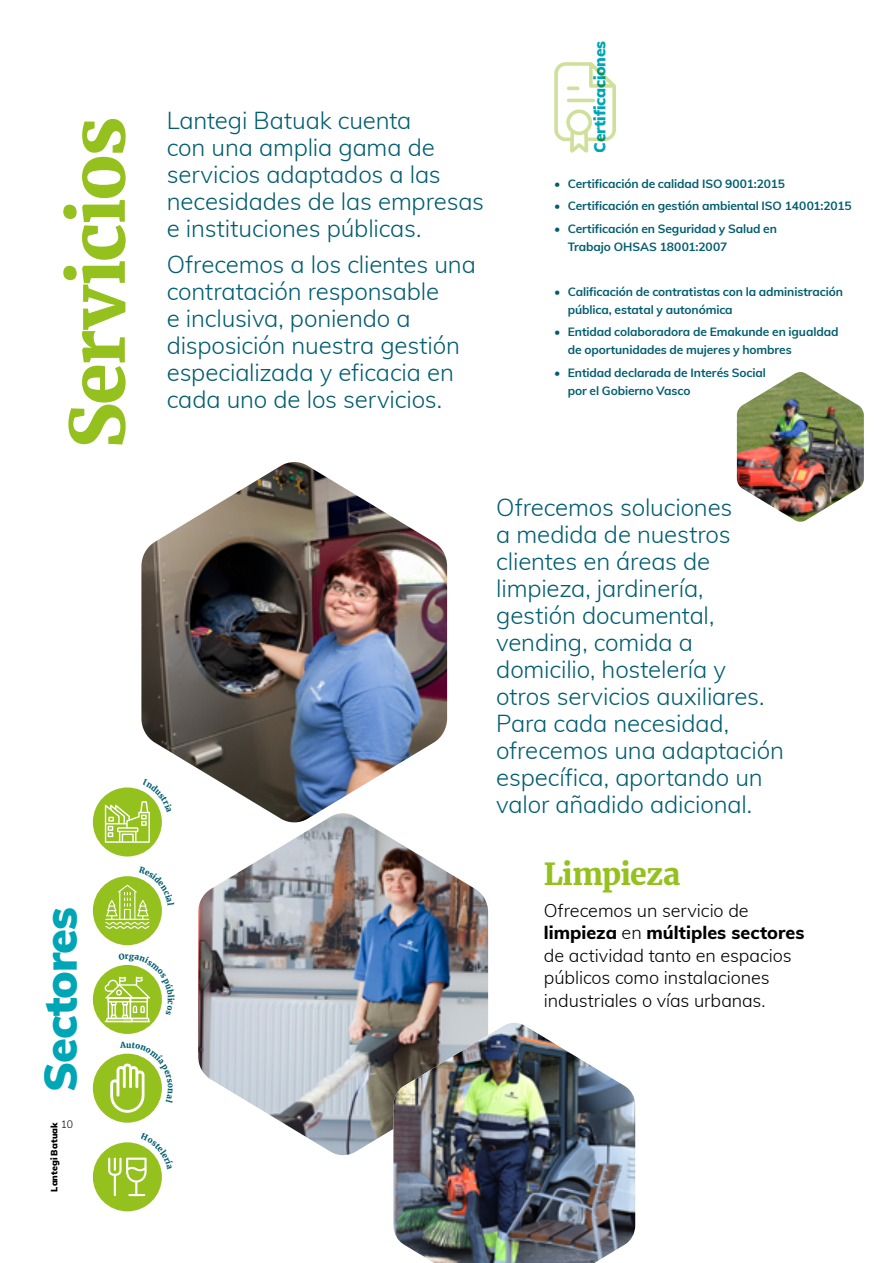
<style>
.page{position:relative;width:893px;height:1263px;background:#fff}
.page>*{position:absolute;margin:0;border:0;box-sizing:border-box;transform-origin:0 0}
.t1{font:900 75px "Merriweather";letter-spacing:-.03em;color:#95c11f}
.t2{font:900 45px "Muli";letter-spacing:-.025em;color:#00a5b6}
.t3{font:900 30px "Merriweather";letter-spacing:-.03em;color:#95c11f}
.t4{font:300 24px/27px "Muli";letter-spacing:-.005em;color:#005e70}
.t5{font:300 18px/22.5px "Muli";letter-spacing:-.005em;color:#000}
.t6{font:900 15.6px "Muli";letter-spacing:-.015em;color:#00a5b6}
.t7{font:700 12px/18px "Muli";letter-spacing:-.01em;color:#005e70}
.t8{font:300 10.5px "Muli";color:#000}
.t9{font:900 9px "Muli";letter-spacing:.005em;color:#000}
.s1{font-weight:800}
</style>
<div class="page">
<svg style="left:554px;top:62px;width:62px;height:91px"></svg>
<hr style="left:567px;top:99px;width:28px;height:3px;background:#cfe09b;border-radius:2px">
<div style="left:93px;top:1142px;width:69px;height:69px;background:#95c11f;border-radius:50%"></div>
<div style="left:93px;top:1054px;width:69px;height:69px;background:#95c11f;border-radius:50%"></div>
<div style="left:93px;top:787px;width:69px;height:69px;background:#95c11f;border-radius:50%"></div>
<div style="left:93px;top:965px;width:69px;height:69px;background:#95c11f;border-radius:50%"></div>
<div style="left:93px;top:876px;width:69px;height:69px;background:#95c11f;border-radius:50%"></div>
<img style="left:141px;top:462px;width:306px;height:351px">
<img style="left:198px;top:813px;width:290px;height:342px">
<img style="left:393px;top:1023px;width:242px;height:240px">
<img style="left:737px;top:372px;width:127px;height:150px">
<svg style="left:108px;top:1142px;width:54px;height:54px"></svg>
<svg style="left:110px;top:1053px;width:52px;height:60px"></svg>
<svg style="left:105px;top:779px;width:67px;height:64px"></svg>
<svg style="left:105px;top:964px;width:57px;height:58px"></svg>
<svg style="left:105px;top:876px;width:57px;height:53px"></svg>
<h1 class="t1" style="left:45px;top:449px;width:333px;rotate:-90deg">Servicios</h1>
<h2 class="t2" style="left:27px;top:1092px;width:186px;rotate:-90deg">Sectores</h2>
<p class="t8" style="left:61px;top:1117px;width:14px">10</p>
<p class="t9" style="left:48px;top:1192px;width:71px;rotate:-90deg">Lantegi Batuak</p>
<p class="t4" style="left:167px;top:106px;width:319px">Lantegi Batuak cuenta<br>con una amplia gama de servicios adaptados a las necesidades de las empresas e instituciones públicas.</p>
<p class="t4" style="left:167px;top:250px;width:311px">Ofrecemos a los clientes una contratación responsable<br>e inclusiva, poniendo a disposición nuestra gestión especializada y eficacia en cada uno de los servicios.</p>
<p class="t6" style="left:588px;top:153px;width:113px;rotate:-90deg">Certificaciones</p>
<p class="t7" style="left:554px;top:174px;width:232px">• Certificación de calidad ISO 9001:2015</p>
<p class="t7" style="left:554px;top:196px;width:299px">• Certificación en gestión ambiental ISO 14001:2015</p>
<p class="t7" style="left:568px;top:219px;width:211px;text-indent:-14px">• Certificación en Seguridad y Salud en<br>Trabajo OHSAS 18001:2007</p>
<p class="t7" style="left:568px;top:282px;width:277px;text-indent:-14px">• Calificación de contratistas con la administración pública, estatal y autonómica</p>
<p class="t7" style="left:568px;top:322px;width:272px;text-indent:-14px">• Entidad colaboradora de Emakunde en igualdad de oportunidades de mujeres y hombres</p>
<p class="t7" style="left:568px;top:363px;width:200px;text-indent:-14px">• Entidad declarada de Interés Social por el Gobierno Vasco</p>
<p class="t4" style="left:496px;top:493px;width:289px">Ofrecemos soluciones<br>a medida de nuestros clientes en áreas de limpieza, jardinería, gestión documental, vending, comida a domicilio, hostelería y otros servicios auxiliares.<br>Para cada necesidad, ofrecemos una adaptación específica, aportando un valor añadido adicional.</p>
<p class="t3" style="left:544px;top:853px;width:138px">Limpieza</p>
<p class="t5" style="left:544px;top:898px;width:262px">Ofrecemos un servicio de <span class="s1">limpieza</span> en <span class="s1">múltiples sectores </span>de actividad tanto en espacios públicos como instalaciones industriales o vías urbanas.</p>
</div>
